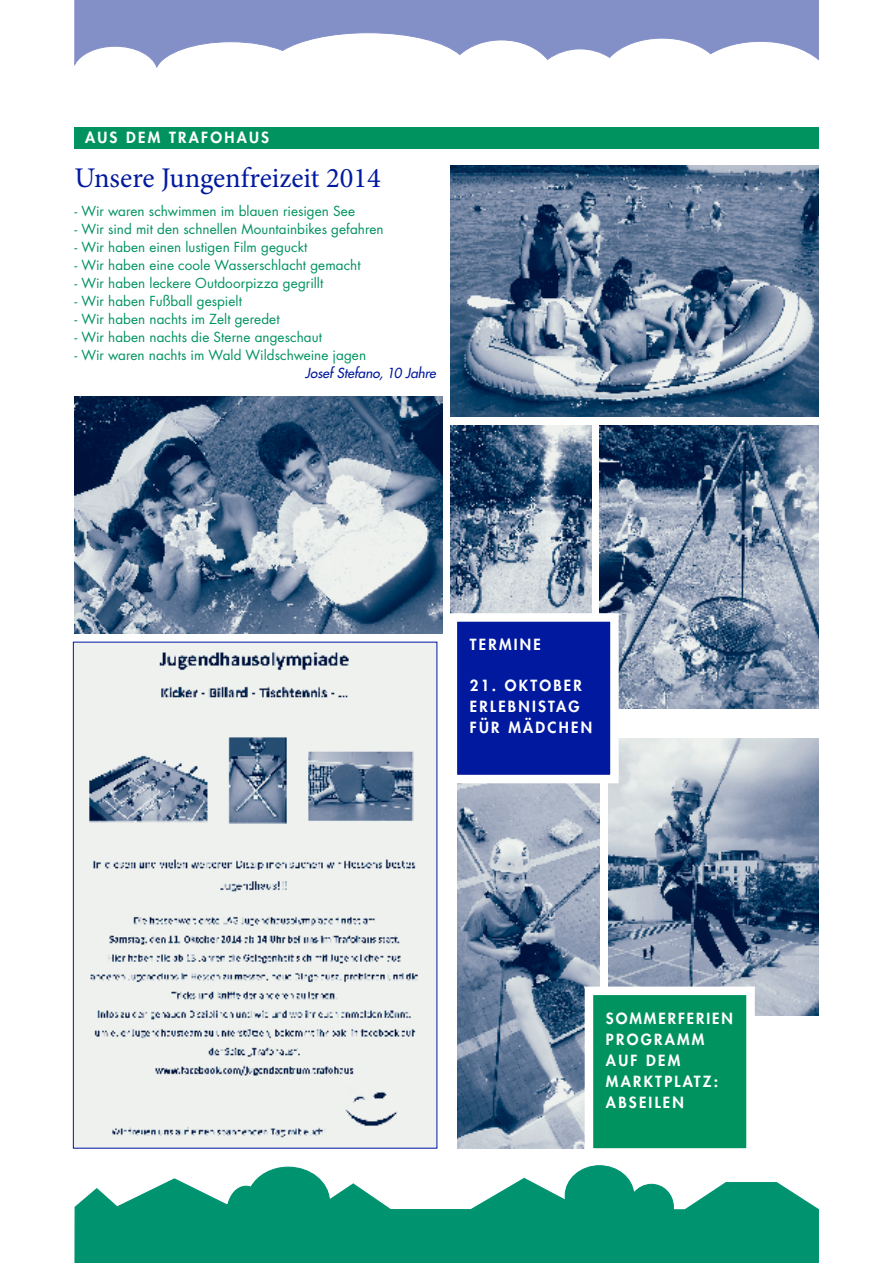
<style>
.page{position:relative;width:893px;height:1263px;background:#fff}
.page>*{position:absolute;margin:0;border:0;box-sizing:border-box;transform-origin:0 0}
.t1{font:28.5px "Minion Pro";color:#00199f}
.t2{font:800 15px/21px "Futura";letter-spacing:.15em;color:#fff}
.t3{font:13.5px "Futura";letter-spacing:.005em;color:#00935f}
.t4{font:italic 13.5px "Futura";color:#00199f}
</style>
<div class="page">
<svg style="left:74px;top:0;width:745px;height:68px"></svg>
<svg style="left:74px;top:1165px;width:745px;height:98px"></svg>
<div style="left:74px;top:128px;width:745px;height:21px;background:#00935f"></div>
<img style="left:75px;top:644px;width:360px;height:502px">
<img style="left:457px;top:783px;width:143px;height:365px">
<img style="left:608px;top:738px;width:211px;height:278px">
<img style="left:600px;top:425px;width:219px;height:284px">
<img style="left:451px;top:425px;width:140px;height:188px">
<img style="left:74px;top:396px;width:368px;height:237px">
<img style="left:451px;top:166px;width:368px;height:251px">
<div style="left:453px;top:617px;width:161px;height:162px;background:#00199f"></div>
<div style="left:449px;top:613px;width:170px;height:170px;border:9px solid #fff"></div>
<div style="left:589px;top:991px;width:161px;height:161px;background:#00935f"></div>
<div style="left:585px;top:986px;width:170px;height:171px;border:9px solid #fff"></div>
<p class="t2" style="left:85px;top:127px;width:186px">AUS DEM TRAFOHAUS</p>
<h1 class="t1" style="left:74px;top:158px;width:308px">Unsere Jungenfreizeit 2014</h1>
<p class="t3" style="left:74px;top:202px;width:282px">- Wir waren schwimmen im blauen riesigen See</p>
<p class="t3" style="left:74px;top:220px;width:311px">- Wir sind mit den schnellen Mountainbikes gefahren</p>
<p class="t3" style="left:74px;top:238px;width:235px">- Wir haben einen lustigen Film geguckt</p>
<p class="t3" style="left:74px;top:256px;width:288px">- Wir haben eine coole Wasserschlacht gemacht</p>
<p class="t3" style="left:74px;top:274px;width:250px">- Wir haben leckere Outdoorpizza gegrillt</p>
<p class="t3" style="left:74px;top:292px;width:169px">- Wir haben Fußball gespielt</p>
<p class="t3" style="left:74px;top:310px;width:207px">- Wir haben nachts im Zelt geredet</p>
<p class="t3" style="left:74px;top:328px;width:249px">- Wir haben nachts die Sterne angeschaut</p>
<p class="t3" style="left:74px;top:346px;width:293px">- Wir waren nachts im Wald Wildschweine jagen</p>
<p class="t4" style="left:305px;top:364px;width:132px">Josef Stefano, 10 Jahre</p>
<p class="t2" style="left:470px;top:634px;width:73px">TERMINE</p>
<p class="t2" style="left:470px;top:674px;width:124px">21. OKTOBER<br>ERLEBNISTAG<br>FÜR MÄDCHEN</p>
<p class="t2" style="left:606px;top:1007px;width:128px">SOMMERFERIEN<br>PROGRAMM<br>AUF DEM<br>MARKTPLATZ:<br>ABSEILEN</p>
</div>
